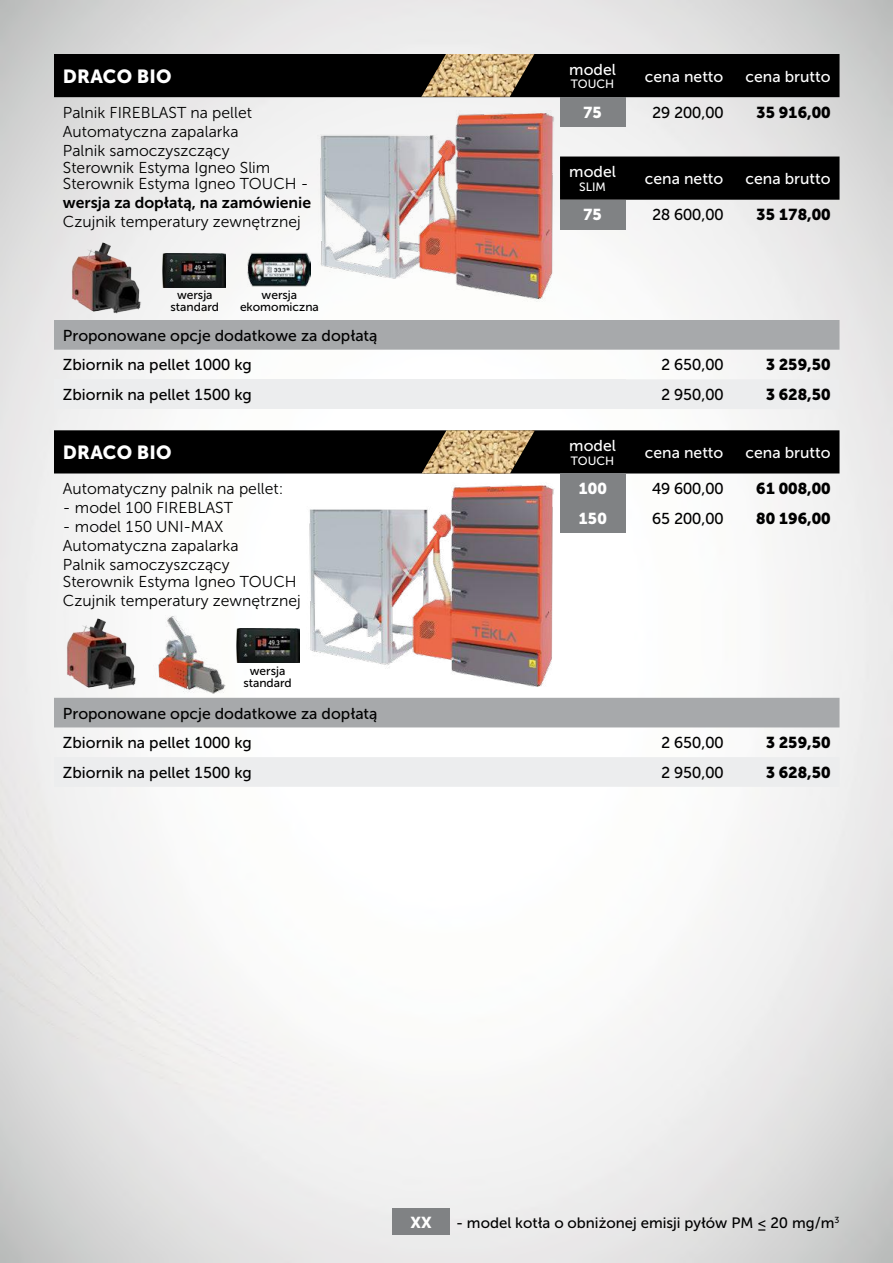
<style>
.page{position:relative;width:893px;height:1263px;background:#fff}
.page>*{position:absolute;margin:0;border:0;box-sizing:border-box;transform-origin:0 0}
.t1{font:18.9px "Museo Sans 900";letter-spacing:.01em;color:#fff}
.t2{font:15.75px/18.9px "Museo Sans 300";color:#000}
.t3{font:15.75px/29.7px "Museo Sans 500";color:#000}
.t4{font:15.75px "Museo Sans 500";color:#fff}
.t5{font:15.75px "Museo Sans 900";color:#000}
.t6{font:15.75px "Museo Sans 700";color:#000}
.t7{font:15.75px "Museo Sans 900";color:#fff}
.t8{font:15px "Museo Sans 500";color:#000}
.t9{font:12px/12px "Museo Sans 500";color:#000;text-align:center}
.t10{font:12px "Museo Sans 500";color:#fff}
</style>
<div class="page">
<img style="left:0;top:0;width:893px;height:1263px">
<div style="left:393px;top:1208px;width:57px;height:27px;background:#808284"></div>
<svg style="left:54px;top:54px;width:785px;height:146px"></svg>
<div style="left:560px;top:97px;width:65px;height:30px;background:#808284"></div>
<div style="left:560px;top:200px;width:65px;height:29px;background:#808284"></div>
<div style="left:54px;top:320px;width:785px;height:30px;background:#a7a9ab"></div>
<div style="left:54px;top:379px;width:571px;height:30px;background:#ecedee"></div>
<div style="left:625px;top:379px;width:214px;height:30px;background:#ecedee"></div>
<img style="left:421px;top:54px;width:113px;height:43px">
<img style="left:163px;top:253px;width:63px;height:35px">
<img style="left:247px;top:253px;width:63px;height:34px">
<img style="left:71px;top:240px;width:70px;height:73px">
<img style="left:317px;top:111px;width:237px;height:190px">
<div style="left:54px;top:430px;width:785px;height:43px;background:#000"></div>
<div style="left:560px;top:473px;width:65px;height:30px;background:#808284"></div>
<div style="left:560px;top:503px;width:65px;height:30px;background:#808284"></div>
<div style="left:54px;top:698px;width:785px;height:29px;background:#a7a9ab"></div>
<div style="left:54px;top:757px;width:785px;height:30px;background:#ecedee"></div>
<img style="left:422px;top:430px;width:112px;height:43px">
<img style="left:236px;top:628px;width:63px;height:34px">
<img style="left:148px;top:615px;width:79px;height:80px">
<img style="left:67px;top:616px;width:70px;height:73px">
<img style="left:306px;top:482px;width:248px;height:207px">
<p class="t1" style="left:63px;top:65px;width:86px">DRACO BIO</p>
<p class="t4" style="left:569px;top:61px;width:48px">model</p>
<p class="t10" style="left:571px;top:78px;width:45px">TOUCH</p>
<p class="t4" style="left:645px;top:67px;width:80px">cena netto</p>
<p class="t4" style="left:745px;top:67px;width:87px">cena brutto</p>
<p class="t2" style="left:63px;top:103px;width:191px">Palnik FIREBLAST na pellet<br>Automatyczna zapalarka<br>Palnik samoczyszczący</p>
<p class="t2" style="left:63px;top:159px;width:247px;line-height:16.8px">Sterownik Estyma Igneo Slim<br>Sterownik Estyma Igneo TOUCH -</p>
<p class="t6" style="left:63px;top:194px;width:250px">wersja za dopłatą, na zamówienie</p>
<p class="t2" style="left:63px;top:212px;width:239px">Czujnik temperatury zewnętrznej</p>
<p class="t9" style="left:171px;top:288px;width:50px">wersja standard</p>
<p class="t9" style="left:240px;top:288px;width:80px">wersja ekomomiczna</p>
<p class="t3" style="left:63px;top:320px;width:316px">Proponowane opcje dodatkowe za dopłatą<br>Zbiornik na pellet 1000 kg</p>
<p class="t7" style="left:583px;top:103px;width:20px">75</p>
<p class="t3" style="left:652px;top:98px;width:73px">29 200,00</p>
<p class="t5" style="left:756px;top:103px;width:76px">35 916,00</p>
<p class="t4" style="left:569px;top:163px;width:48px">model</p>
<p class="t10" style="left:579px;top:180px;width:28px">SLIM</p>
<p class="t4" style="left:645px;top:170px;width:80px">cena netto</p>
<p class="t4" style="left:745px;top:170px;width:87px">cena brutto</p>
<p class="t7" style="left:583px;top:206px;width:20px">75</p>
<p class="t3" style="left:652px;top:200px;width:73px">28 600,00</p>
<p class="t5" style="left:756px;top:206px;width:76px">35 178,00</p>
<p class="t3" style="left:661px;top:350px;width:64px">2 650,00</p>
<p class="t5" style="left:766px;top:356px;width:66px">3 259,50</p>
<p class="t3" style="left:63px;top:380px;width:190px">Zbiornik na pellet 1500 kg</p>
<p class="t3" style="left:661px;top:380px;width:64px">2 950,00</p>
<p class="t5" style="left:766px;top:386px;width:66px">3 628,50</p>
<p class="t1" style="left:63px;top:442px;width:86px">DRACO BIO</p>
<p class="t4" style="left:569px;top:437px;width:48px">model</p>
<p class="t10" style="left:571px;top:454px;width:45px">TOUCH</p>
<p class="t4" style="left:645px;top:444px;width:80px">cena netto</p>
<p class="t4" style="left:745px;top:444px;width:87px">cena brutto</p>
<p class="t2" style="left:63px;top:479px;width:222px">Automatyczny palnik na pellet:</p>
<p class="t2" style="left:63px;top:498px;width:171px">- model 100 FIREBLAST</p>
<p class="t2" style="left:63px;top:517px;width:177px">- model 150 UNI-MAX<br>Automatyczna zapalarka<br>Palnik samoczyszczący</p>
<p class="t2" style="left:63px;top:572px;width:239px">Sterownik Estyma Igneo TOUCH<br>Czujnik temperatury zewnętrznej</p>
<p class="t9" style="left:243px;top:664px;width:50px">wersja standard</p>
<p class="t3" style="left:63px;top:698px;width:316px">Proponowane opcje dodatkowe za dopłatą<br>Zbiornik na pellet 1000 kg</p>
<p class="t7" style="left:578px;top:480px;width:30px">100</p>
<p class="t3" style="left:652px;top:474px;width:73px">49 600,00</p>
<p class="t5" style="left:756px;top:480px;width:76px">61 008,00</p>
<p class="t7" style="left:578px;top:509px;width:30px">150</p>
<p class="t3" style="left:652px;top:504px;width:73px">65 200,00</p>
<p class="t5" style="left:756px;top:509px;width:76px">80 196,00</p>
<p class="t3" style="left:661px;top:728px;width:64px">2 650,00</p>
<p class="t5" style="left:766px;top:734px;width:66px">3 259,50</p>
<p class="t3" style="left:63px;top:758px;width:190px">Zbiornik na pellet 1500 kg</p>
<p class="t3" style="left:661px;top:758px;width:64px">2 950,00</p>
<p class="t5" style="left:766px;top:763px;width:66px">3 628,50</p>
<p class="t7" style="left:411px;top:1213px;width:23px">XX</p>
<p class="t8" style="left:456px;top:1214px;width:385px">- model kotła o obniżonej emisji pyłów PM ≤ 20 mg/m<sup>3</sup></p>
</div>
